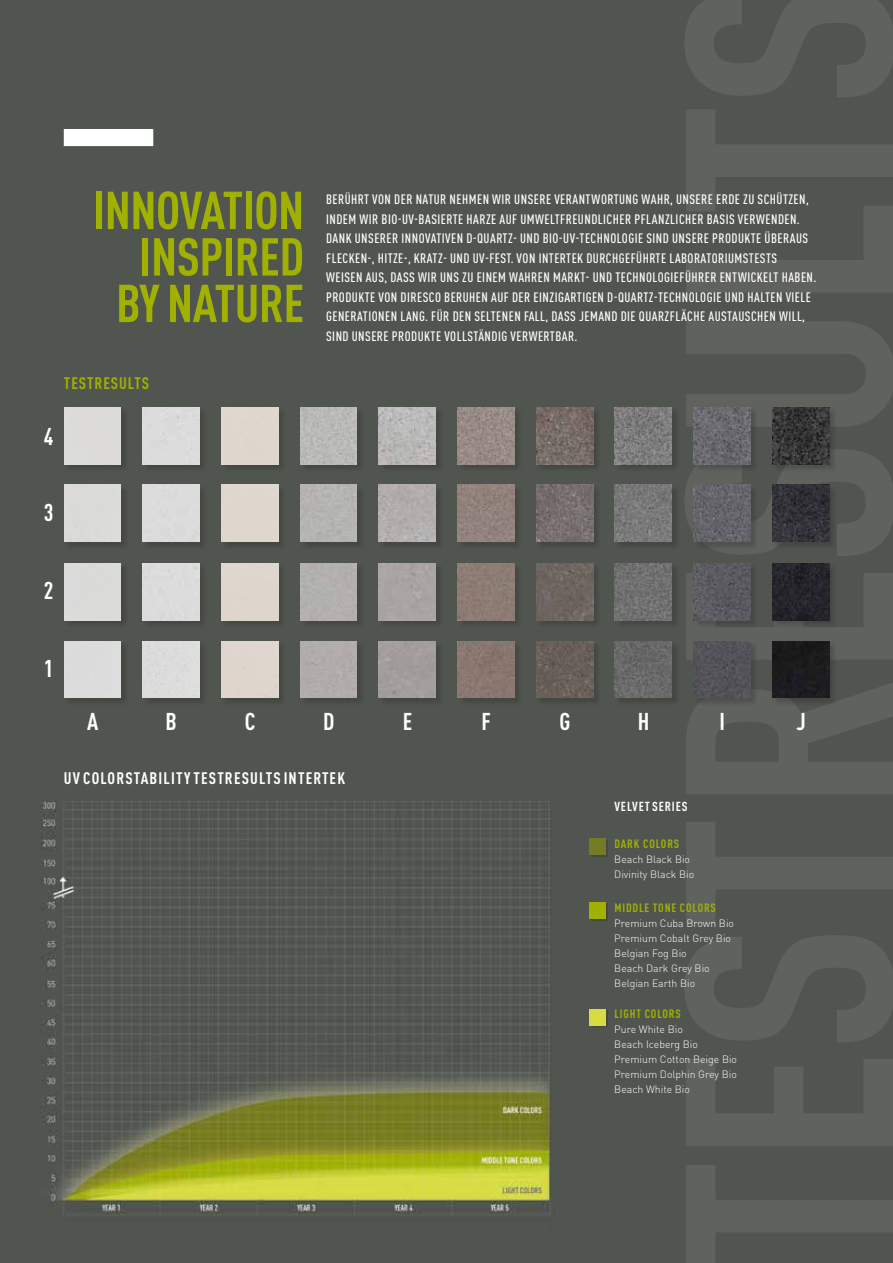
<style>
.page{position:relative;width:893px;height:1263px;background:#51554f}
.page>*{position:absolute;margin:0;border:0;box-sizing:border-box;transform-origin:0 0}
.t1{font:700 condensed 52.5px/46.5px "DIN Pro";letter-spacing:-.01em;color:#a0b101;text-align:right}
.t2{font:700 condensed 24px "DIN Pro";color:#fff}
.t3{font:700 condensed 16.5px "DIN Pro";letter-spacing:.07em;color:#fff}
.t4{font:700 condensed 16.5px "DIN Pro";letter-spacing:.06em;color:#a0b101}
.t5{font:500 condensed 13.5px/19.5px "DIN Pro";letter-spacing:.035em;color:#fff}
.t6{font:700 condensed 12.9px "DIN Pro";letter-spacing:.07em;color:#fff}
.t7{font:700 condensed 12px "DIN Pro";letter-spacing:.07em;color:#a0b101}
.t8{font:300 10.5px/15px "DIN Pro";color:#fff}
</style>
<div class="page">
<div style="left:64px;top:641px;width:65px;height:65px;background:#474a45"></div>
<div style="left:64px;top:641px;width:57px;height:57px;background:#dcdcdc"></div>
<div style="left:64px;top:564px;width:65px;height:64px;background:#1d1d1b;opacity:.25"></div>
<div style="left:64px;top:563px;width:57px;height:57px;background:#dadbd9"></div>
<div style="left:64px;top:485px;width:65px;height:65px;background:#474a45"></div>
<div style="left:64px;top:485px;width:57px;height:57px;background:#dbdbd8"></div>
<div style="left:64px;top:407px;width:65px;height:65px;background:#1d1d1b;opacity:.25"></div>
<div style="left:64px;top:407px;width:57px;height:57px;background:#dcdbd7"></div>
<div style="left:143px;top:641px;width:65px;height:65px;background:#494c47"></div>
<div style="left:143px;top:641px;width:57px;height:57px;background:#dcdddc"></div>
<div style="left:143px;top:564px;width:65px;height:64px;background:#1d1d1b;opacity:.25"></div>
<div style="left:143px;top:563px;width:57px;height:57px;background:#dcdcdc"></div>
<div style="left:143px;top:485px;width:65px;height:65px;background:#494c47"></div>
<div style="left:143px;top:485px;width:57px;height:57px;background:#dcdcdc"></div>
<div style="left:143px;top:407px;width:65px;height:65px;background:#1d1d1b;opacity:.25"></div>
<div style="left:143px;top:407px;width:57px;height:57px;background:#dcdcdc"></div>
<div style="left:222px;top:641px;width:64px;height:65px;background:#1d1d1b;opacity:.25"></div>
<div style="left:221px;top:641px;width:57px;height:57px;background:#ded5cd"></div>
<div style="left:222px;top:564px;width:64px;height:64px;background:#1d1d1b;opacity:.25"></div>
<div style="left:221px;top:563px;width:57px;height:57px;background:#ded5cc"></div>
<div style="left:222px;top:485px;width:64px;height:65px;background:#1d1d1b;opacity:.25"></div>
<div style="left:221px;top:485px;width:57px;height:57px;background:#dfd7cd"></div>
<div style="left:222px;top:407px;width:64px;height:65px;background:#1d1d1b;opacity:.25"></div>
<div style="left:221px;top:407px;width:57px;height:57px;background:#e0d7ce"></div>
<div style="left:300px;top:641px;width:65px;height:65px;background:#474a45"></div>
<div style="left:300px;top:641px;width:57px;height:57px;background:#b1aca9"></div>
<div style="left:300px;top:564px;width:65px;height:64px;background:#1d1d1b;opacity:.25"></div>
<div style="left:300px;top:563px;width:57px;height:57px;background:#b3b0ad"></div>
<div style="left:300px;top:485px;width:65px;height:65px;background:#474a45"></div>
<div style="left:300px;top:485px;width:57px;height:57px;background:#b5b5b0"></div>
<div style="left:300px;top:407px;width:65px;height:65px;background:#1d1d1b;opacity:.25"></div>
<img style="left:300px;top:407px;width:57px;height:57px">
<div style="left:379px;top:641px;width:65px;height:65px;background:#474a45"></div>
<div style="left:379px;top:641px;width:57px;height:57px;background:#a39e9b"></div>
<div style="left:379px;top:564px;width:65px;height:64px;background:#1d1d1b;opacity:.25"></div>
<div style="left:379px;top:563px;width:57px;height:57px;background:#aaa5a2"></div>
<div style="left:379px;top:485px;width:65px;height:65px;background:#474a45"></div>
<img style="left:379px;top:485px;width:57px;height:57px">
<div style="left:379px;top:407px;width:65px;height:65px;background:#1d1d1b;opacity:.25"></div>
<img style="left:379px;top:407px;width:57px;height:57px">
<div style="left:458px;top:641px;width:65px;height:65px;background:#1d1d1b;opacity:.25"></div>
<div style="left:458px;top:641px;width:56px;height:57px;background:#89776f"></div>
<div style="left:458px;top:564px;width:65px;height:64px;background:#1d1d1b;opacity:.25"></div>
<div style="left:458px;top:563px;width:56px;height:57px;background:#8c7c74"></div>
<div style="left:458px;top:485px;width:65px;height:65px;background:#1d1d1b;opacity:.25"></div>
<img style="left:458px;top:485px;width:56px;height:57px">
<div style="left:458px;top:407px;width:65px;height:65px;background:#1d1d1b;opacity:.25"></div>
<img style="left:458px;top:407px;width:56px;height:57px">
<div style="left:536px;top:641px;width:65px;height:65px;background:#1d1d1b;opacity:.25"></div>
<img style="left:536px;top:641px;width:57px;height:57px">
<div style="left:536px;top:564px;width:65px;height:64px;background:#1d1d1b;opacity:.25"></div>
<img style="left:536px;top:563px;width:57px;height:57px">
<div style="left:536px;top:485px;width:65px;height:65px;background:#1d1d1b;opacity:.25"></div>
<img style="left:536px;top:485px;width:57px;height:57px">
<div style="left:536px;top:407px;width:65px;height:65px;background:#1d1d1b;opacity:.25"></div>
<img style="left:536px;top:407px;width:57px;height:57px">
<div style="left:615px;top:641px;width:65px;height:65px;background:#474a45"></div>
<img style="left:615px;top:641px;width:57px;height:57px">
<div style="left:615px;top:564px;width:65px;height:64px;background:#1d1d1b;opacity:.25"></div>
<img style="left:615px;top:563px;width:57px;height:57px">
<div style="left:615px;top:485px;width:65px;height:65px;background:#474a45"></div>
<img style="left:615px;top:485px;width:57px;height:57px">
<div style="left:615px;top:407px;width:65px;height:65px;background:#1d1d1b;opacity:.25"></div>
<img style="left:615px;top:407px;width:57px;height:57px">
<div style="left:694px;top:641px;width:65px;height:65px;background:#1d1d1b;opacity:.25"></div>
<div style="left:694px;top:641px;width:56px;height:57px;background:#535258"></div>
<div style="left:694px;top:564px;width:65px;height:64px;background:#1d1d1b;opacity:.25"></div>
<img style="left:694px;top:563px;width:56px;height:57px">
<div style="left:694px;top:485px;width:65px;height:65px;background:#1d1d1b;opacity:.25"></div>
<img style="left:694px;top:485px;width:56px;height:57px">
<div style="left:694px;top:407px;width:65px;height:65px;background:#1d1d1b;opacity:.25"></div>
<img style="left:694px;top:407px;width:56px;height:57px">
<div style="left:773px;top:641px;width:64px;height:65px;background:#1d1d1b;opacity:.25"></div>
<div style="left:772px;top:641px;width:57px;height:57px;background:#1b1b1d"></div>
<div style="left:773px;top:564px;width:64px;height:64px;background:#1d1d1b;opacity:.25"></div>
<img style="left:772px;top:563px;width:57px;height:57px">
<div style="left:773px;top:485px;width:64px;height:65px;background:#1d1d1b;opacity:.25"></div>
<img style="left:772px;top:485px;width:57px;height:57px">
<div style="left:773px;top:407px;width:64px;height:65px;background:#1d1d1b;opacity:.25"></div>
<img style="left:772px;top:407px;width:57px;height:57px">
<div style="left:64px;top:129px;width:89px;height:17px;background:#fff"></div>
<div style="left:590px;top:839px;width:18px;height:18px;background:#444742"></div>
<div style="left:589px;top:838px;width:17px;height:17px;background:#747b24"></div>
<div style="left:590px;top:903px;width:18px;height:18px;background:#444742"></div>
<div style="left:589px;top:902px;width:17px;height:17px;background:#a0b101"></div>
<div style="left:590px;top:1009px;width:18px;height:18px;background:#1d1d1b;opacity:.25"></div>
<div style="left:589px;top:1009px;width:17px;height:16px;background:#d7dc43"></div>
<img style="left:40px;top:801px;width:511px;height:414px">
<h1 class="t1" style="left:93px;top:183px;width:213px">INNOVATION<br>INSPIRED<br>BY NATURE</h1>
<p class="t5" style="left:326px;top:189px;width:492px">BERÜHRT VON DER NATUR NEHMEN WIR UNSERE VERANTWORTUNG WAHR, UNSERE ERDE ZU SCHÜTZEN, INDEM WIR BIO-UV-BASIERTE HARZE AUF UMWELTFREUNDLICHER PFLANZLICHER BASIS VERWENDEN.<br>DANK UNSERER INNOVATIVEN D-QUARTZ- UND BIO-UV-TECHNOLOGIE SIND UNSERE PRODUKTE ÜBERAUS FLECKEN-, HITZE-, KRATZ- UND UV-FEST. VON INTERTEK DURCHGEFÜHRTE LABORATORIUMSTESTS WEISEN AUS, DASS WIR UNS ZU EINEM WAHREN MARKT- UND TECHNOLOGIEFÜHRER ENTWICKELT HABEN.<br>PRODUKTE VON DIRESCO BERUHEN AUF DER EINZIGARTIGEN D-QUARTZ-TECHNOLOGIE UND HALTEN VIELE GENERATIONEN LANG. FÜR DEN SELTENEN FALL, DASS JEMAND DIE QUARZFLÄCHE AUSTAUSCHEN WILL, SIND UNSERE PRODUKTE VOLLSTÄNDIG VERWERTBAR.</p>
<p class="t4" style="left:64px;top:370px;width:87px">TESTRESULTS</p>
<h2 class="t2" style="left:44px;top:418px;width:11px">4</h2>
<h2 class="t2" style="left:44px;top:494px;width:11px">3</h2>
<h2 class="t2" style="left:44px;top:572px;width:11px">2</h2>
<h2 class="t2" style="left:44px;top:650px;width:11px">1</h2>
<h2 class="t2" style="left:87px;top:704px;width:13px">A</h2>
<h2 class="t2" style="left:166px;top:704px;width:13px">B</h2>
<h2 class="t2" style="left:245px;top:704px;width:12px">C</h2>
<h2 class="t2" style="left:323px;top:704px;width:13px">D</h2>
<h2 class="t2" style="left:403px;top:704px;width:11px">E</h2>
<h2 class="t2" style="left:481px;top:704px;width:11px">F</h2>
<h2 class="t2" style="left:559px;top:704px;width:12px">G</h2>
<h2 class="t2" style="left:638px;top:704px;width:13px">H</h2>
<h2 class="t2" style="left:719px;top:704px;width:7px">I</h2>
<h2 class="t2" style="left:796px;top:704px;width:11px">J</h2>
<p class="t3" style="left:64px;top:765px;width:283px">UV COLORSTABILITY TESTRESULTS INTERTEK</p>
<p class="t6" style="left:614px;top:797px;width:75px">VELVET SERIES</p>
<p class="t7" style="left:614px;top:834px;width:66px">DARK COLORS</p>
<p class="t8" style="left:614px;top:850px;width:81px">Beach Black Bio<br>Divinity Black Bio</p>
<p class="t7" style="left:614px;top:898px;width:103px">MIDDLE TONE COLORS</p>
<p class="t8" style="left:614px;top:914px;width:121px">Premium Cuba Brown Bio<br>Premium Cobalt Grey Bio<br>Belgian Fog Bio<br>Beach Dark Grey Bio<br>Belgian Earth Bio</p>
<p class="t7" style="left:614px;top:1004px;width:68px">LIGHT COLORS</p>
<p class="t8" style="left:614px;top:1021px;width:124px">Pure White Bio<br>Beach Iceberg Bio<br>Premium Cotton Beige Bio<br>Premium Dolphin Grey Bio<br>Beach White Bio</p>
</div>
